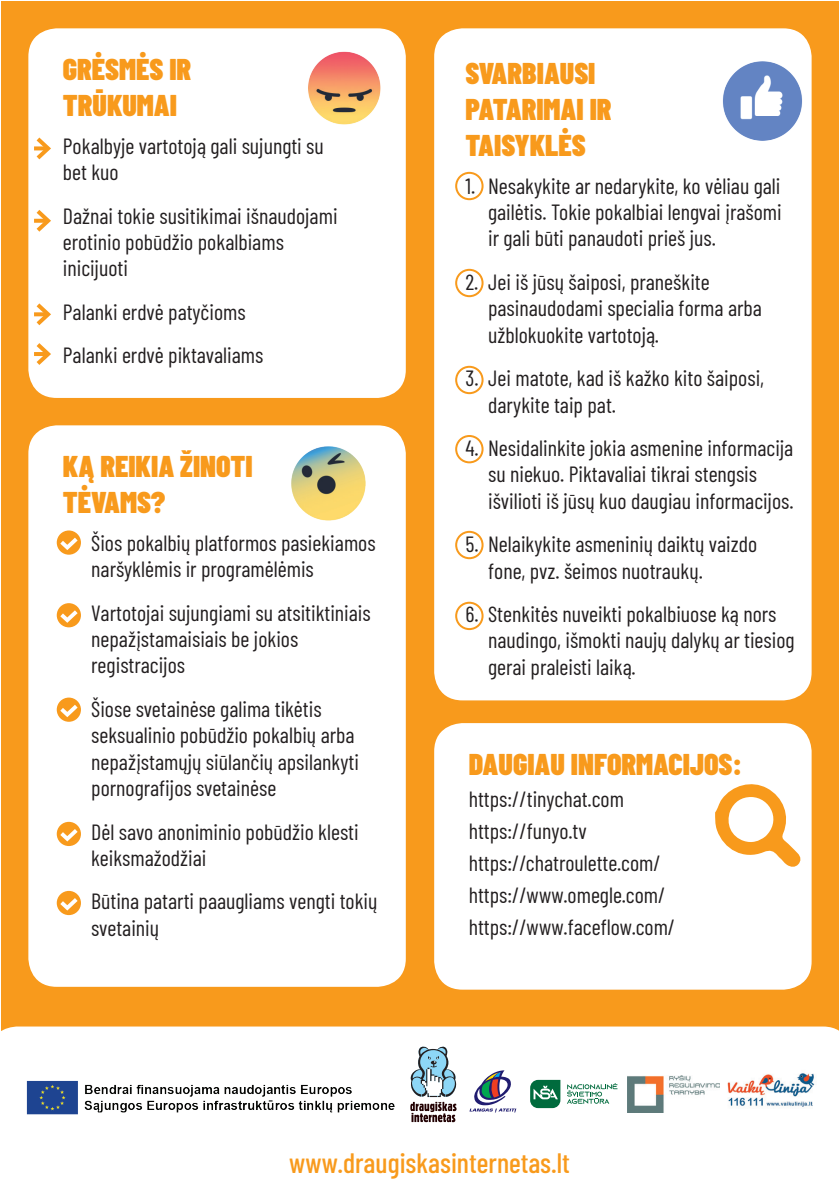
<style>
.page{position:relative;width:840px;height:1191px;background:#fff}
.page>*{position:absolute;margin:0;border:0;box-sizing:border-box;transform-origin:0 0}
.t1{font:900 30px/36px "Barlow Condensed";color:#f89a1c}
.t2{font:500 28px "Barlow Condensed";color:#f89a1c}
.t3{font:22px/26.4px "Barlow Condensed";color:#231f20}
</style>
<div class="page">
<div style="left:1px;top:1px;width:837px;height:1189px;background:#f89a1c"></div>
<div style="left:1px;top:1026px;width:838px;height:164px;background:#fff"></div>
<svg style="left:410px;top:1046px;width:47px;height:76px;background:#a3b3bc"></svg>
<svg style="left:469px;top:1070px;width:47px;height:42px;background:#b7b6c3"></svg>
<img style="left:716px;top:1062px;width:100px;height:55px">
<img style="left:627px;top:1076px;width:92px;height:37px">
<svg style="left:530px;top:1079px;width:30px;height:29px"></svg>
<svg style="left:566px;top:1083px;width:51px;height:20px"></svg>
<img style="left:18px;top:1067px;width:383px;height:59px">
<div style="left:434px;top:28px;width:377px;height:672px;background:#fff;border-radius:28px"></div>
<div style="left:28px;top:28px;width:377px;height:370px;background:#fff;border-radius:28px"></div>
<div style="left:28px;top:425px;width:377px;height:561px;background:#fff;border-radius:28px"></div>
<div style="left:434px;top:723px;width:377px;height:266px;background:#fff;border-radius:28px"></div>
<img style="left:723px;top:61px;width:79px;height:80px">
<img style="left:308px;top:51px;width:73px;height:73px">
<svg style="left:34px;top:137px;width:17px;height:23px"></svg>
<svg style="left:34px;top:210px;width:17px;height:22px"></svg>
<svg style="left:34px;top:303px;width:17px;height:23px"></svg>
<svg style="left:34px;top:343px;width:17px;height:22px"></svg>
<div style="left:57px;top:530px;width:24px;height:24px;background:#f89a1c;border-radius:50%"></div>
<svg style="left:60px;top:537px;width:18px;height:13px"></svg>
<div style="left:57px;top:603px;width:24px;height:24px;background:#f89a1c;border-radius:50%"></div>
<svg style="left:60px;top:610px;width:18px;height:13px"></svg>
<div style="left:57px;top:697px;width:24px;height:25px;background:#f89a1c;border-radius:50%"></div>
<svg style="left:60px;top:704px;width:18px;height:13px"></svg>
<div style="left:57px;top:822px;width:24px;height:24px;background:#f89a1c;border-radius:50%"></div>
<svg style="left:60px;top:829px;width:18px;height:12px"></svg>
<div style="left:57px;top:891px;width:24px;height:24px;background:#f89a1c;border-radius:50%"></div>
<svg style="left:60px;top:898px;width:18px;height:12px"></svg>
<img style="left:291px;top:446px;width:75px;height:75px">
<svg style="left:715px;top:784px;width:85px;height:83px"></svg>
<div style="left:455px;top:172px;width:28px;height:28px;border:2px solid #f89a1c;border-radius:50%"></div>
<div style="left:455px;top:269px;width:28px;height:28px;border:2px solid #f89a1c;border-radius:50%"></div>
<div style="left:455px;top:366px;width:28px;height:28px;border:2px solid #f89a1c;border-radius:50%"></div>
<div style="left:455px;top:435px;width:28px;height:28px;border:2px solid #f89a1c;border-radius:50%"></div>
<div style="left:455px;top:531px;width:28px;height:28px;border:2px solid #f89a1c;border-radius:50%"></div>
<div style="left:455px;top:602px;width:28px;height:28px;border:2px solid #f89a1c;border-radius:50%"></div>
<h1 class="t1" style="left:63px;top:50px;width:130px">GRĖSMĖS IR<br>TRŪKUMAI</h1>
<p class="t3" style="left:63px;top:131px;width:262px">Pokalbyje vartotoją gali sujungti su bet kuo</p>
<p class="t3" style="left:63px;top:201px;width:276px">Dažnai tokie susitikimai išnaudojami erotinio pobūdžio pokalbiams inicijuoti</p>
<p class="t3" style="left:63px;top:289px;width:202px;line-height:43.4px">Palanki erdvė patyčioms<br>Palanki erdvė piktavaliams</p>
<h1 class="t1" style="left:63px;top:447px;width:191px">KĄ REIKIA ŽINOTI<br>TĖVAMS?</h1>
<p class="t3" style="left:91px;top:528px;width:286px">Šios pokalbių platformos pasiekiamos naršyklėmis ir programėlėmis</p>
<p class="t3" style="left:91px;top:598px;width:281px">Vartotojai sujungiami su atsitiktiniais nepažįstamaisiais be jokios registracijos</p>
<p class="t3" style="left:91px;top:694px;width:269px">Šiose svetainėse galima tikėtis seksualinio pobūdžio pokalbių arba nepažįstamųjų siūlančių apsilankyti pornografijos svetainėse</p>
<p class="t3" style="left:91px;top:817px;width:269px">Dėl savo anoniminio pobūdžio klesti keiksmažodžiai</p>
<p class="t3" style="left:91px;top:886px;width:287px">Būtina patarti paaugliams vengti tokių svetainių</p>
<h1 class="t1" style="left:465px;top:54px;width:148px">SVARBIAUSI<br>PATARIMAI IR<br>TAISYKLĖS</h1>
<p class="t3" style="left:488px;top:171px;width:295px;text-align:justify;text-indent:-23px">1. Nesakykite ar nedarykite, ko vėliau gali gailėtis. Tokie pokalbiai lengvai įrašomi ir gali būti panaudoti prieš jus.</p>
<p class="t3" style="left:488px;top:267px;width:275px;text-indent:-23px">2. Jei iš jūsų šaiposi, praneškite pasinaudodami specialia forma arba užblokuokite vartotoją.</p>
<p class="t3" style="left:488px;top:363px;width:277px;text-indent:-23px">3. Jei matote, kad iš kažko kito šaiposi, darykite taip pat.</p>
<p class="t3" style="left:488px;top:433px;width:307px;text-indent:-23px">4. Nesidalinkite jokia asmenine informacija su niekuo. Piktavaliai tikrai stengsis išvilioti iš jūsų kuo daugiau informacijos.</p>
<p class="t3" style="left:488px;top:529px;width:270px;text-indent:-23px">5. Nelaikykite asmeninių daiktų vaizdo fone, pvz. šeimos nuotraukų.</p>
<p class="t3" style="left:488px;top:599px;width:308px;text-indent:-23px">6. Stenkitės nuveikti pokalbiuose ką nors naudingo, išmokti naujų dalykų ar tiesiog gerai praleisti laiką.</p>
<h1 class="t1" style="left:468px;top:745px;width:275px">DAUGIAU INFORMACIJOS:</h1>
<p class="t3" style="left:468px;top:781px;width:208px;line-height:32px">https://tinychat.com https://funyo.tv https://chatroulette.com/ https://www.omegle.com/ https://www.faceflow.com/</p>
<p class="t2" style="left:289px;top:1143px;width:282px">www.draugiskasinternetas.lt</p>
</div>
